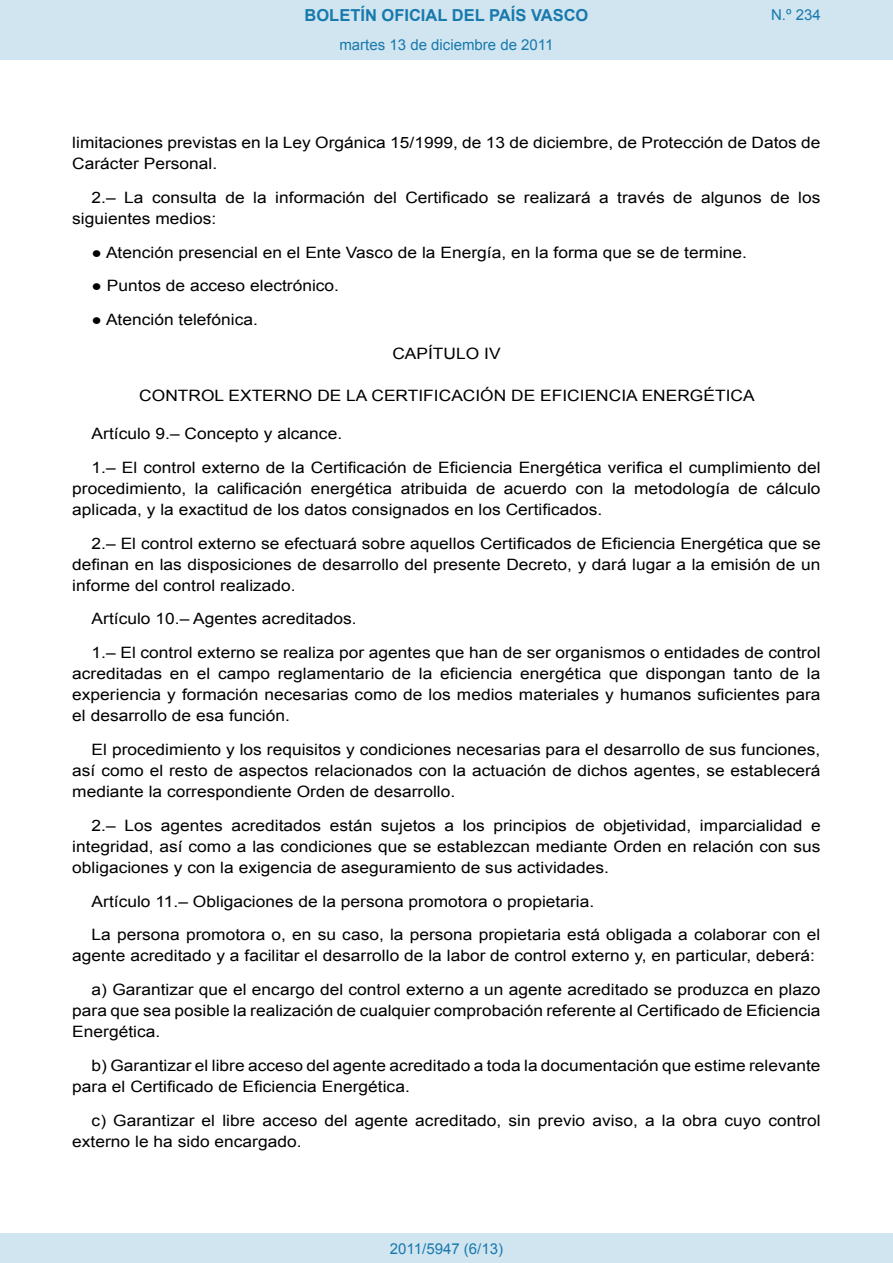
<style>
.page{position:relative;width:893px;height:1263px;background:#fff}
.page>*{position:absolute;margin:0;border:0;box-sizing:border-box;transform-origin:0 0}
.t1{font:700 16.5px "Arial";color:#1879ad}
.BOPVDetalle{font:15.6px/21px "Arial";color:#000;text-align:justify;scale:1.11 1}
.BOPVDetalleNivel1{font:15.6px/21px "Arial";color:#000;scale:1.11 1}
.BOPVClave{font:15.6px "Arial";color:#000;scale:1.11 1}
.BOPVClaveSin{font:15.6px "Arial";color:#000;scale:1.11 1}
.Paginacion_Centro{font:15px "Arial";color:#1879ad}
</style>
<div class="page">
<div style="left:0;top:0;width:893px;height:60px;background:#d0e5f0"></div>
<div style="left:0;top:1233px;width:893px;height:30px;background:#d0e5f0"></div>
<p class="t1" style="left:305px;top:4px;width:285px">BOLETÍN OFICIAL DEL PAÍS VASCO</p>
<p class="Paginacion_Centro" style="left:339px;top:35px;width:216px">martes 13 de diciembre de 2011</p>
<p class="Paginacion_Centro" style="left:771px;top:5px;width:51px">N.º 234</p>
<p class="BOPVDetalle" style="left:72px;top:132px;width:676px">limitaciones previstas en la Ley Orgánica 15/1999, de 13 de diciembre, de Protección de Datos de<br>Carácter Personal.</p>
<p class="BOPVDetalle" style="left:72px;top:187px;width:675px;text-indent:19px">2.– La consulta de la información del Certificado se realizará a través de algunos de los siguientes medios:</p>
<p class="BOPVDetalle" style="left:92px;top:242px;width:592px">● Atención presencial en el Ente Vasco de la Energía, en la forma que se de termine.</p>
<p class="BOPVDetalle" style="left:92px;top:276px;width:224px">● Puntos de acceso electrónico.</p>
<p class="BOPVDetalle" style="left:92px;top:309px;width:151px">● Atención telefónica.</p>
<p class="BOPVClaveSin" style="left:392px;top:343px;width:99px">CAPÍTULO IV</p>
<p class="BOPVClave" style="left:139px;top:385px;width:556px">CONTROL EXTERNO DE LA CERTIFICACIÓN DE EFICIENCIA ENERGÉTICA</p>
<p class="BOPVDetalle" style="left:92px;top:423px;width:227px">Artículo 9.– Concepto y alcance.</p>
<p class="BOPVDetalle" style="left:72px;top:457px;width:676px;text-indent:19px">1.– El control externo de la Certificación de Eficiencia Energética verifica el cumplimiento del procedimiento, la calificación energética atribuida de acuerdo con la metodología de cálculo aplicada, y la exactitud de los datos consignados en los Certificados.</p>
<p class="BOPVDetalle" style="left:72px;top:533px;width:676px;text-indent:19px">2.– El control externo se efectuará sobre aquellos Certificados de Eficiencia Energética que se definan en las disposiciones de desarrollo del presente Decreto, y dará lugar a la emisión de un informe del control realizado.</p>
<p class="BOPVDetalle" style="left:92px;top:609px;width:240px">Artículo 10.– Agentes acreditados.</p>
<p class="BOPVDetalle" style="left:72px;top:642px;width:676px;text-indent:19px">1.– El control externo se realiza por agentes que han de ser organismos o entidades de control acreditadas en el campo reglamentario de la eficiencia energética que dispongan tanto de la experiencia y formación necesarias como de los medios materiales y humanos suficientes para el desarrollo de esa función.</p>
<p class="BOPVDetalle" style="left:72px;top:739px;width:676px;text-indent:19px">El procedimiento y los requisitos y condiciones necesarias para el desarrollo de sus funciones, así como el resto de aspectos relacionados con la actuación de dichos agentes, se establecerá mediante la correspondiente Orden de desarrollo.</p>
<p class="BOPVDetalle" style="left:72px;top:815px;width:676px;text-indent:19px">2.– Los agentes acreditados están sujetos a los principios de objetividad, imparcialidad e integridad, así como a las condiciones que se establezcan mediante Orden en relación con sus obligaciones y con la exigencia de aseguramiento de sus actividades.</p>
<p class="BOPVDetalle" style="left:92px;top:891px;width:454px">Artículo 11.– Obligaciones de la persona promotora o propietaria.</p>
<p class="BOPVDetalle" style="left:72px;top:924px;width:675px;text-indent:19px">La persona promotora o, en su caso, la persona propietaria está obligada a colaborar con el agente acreditado y a facilitar el desarrollo de la labor de control externo y, en particular, deberá:</p>
<p class="BOPVDetalleNivel1" style="left:72px;top:979px;width:676px;text-align:justify;text-indent:19px">a) Garantizar que el encargo del control externo a un agente acreditado se produzca en plazo para que sea posible la realización de cualquier comprobación referente al Certificado de Eficiencia Energética.</p>
<p class="BOPVDetalleNivel1" style="left:72px;top:1055px;width:676px;text-indent:19px">b) Garantizar el libre acceso del agente acreditado a toda la documentación que estime relevante para el Certificado de Eficiencia Energética.</p>
<p class="BOPVDetalleNivel1" style="left:72px;top:1110px;width:676px;text-indent:19px">c) Garantizar el libre acceso del agente acreditado, sin previo aviso, a la obra cuyo control externo le ha sido encargado.</p>
<p class="Paginacion_Centro" style="left:390px;top:1238px;width:115px">2011/5947 (6/13)</p>
</div>
